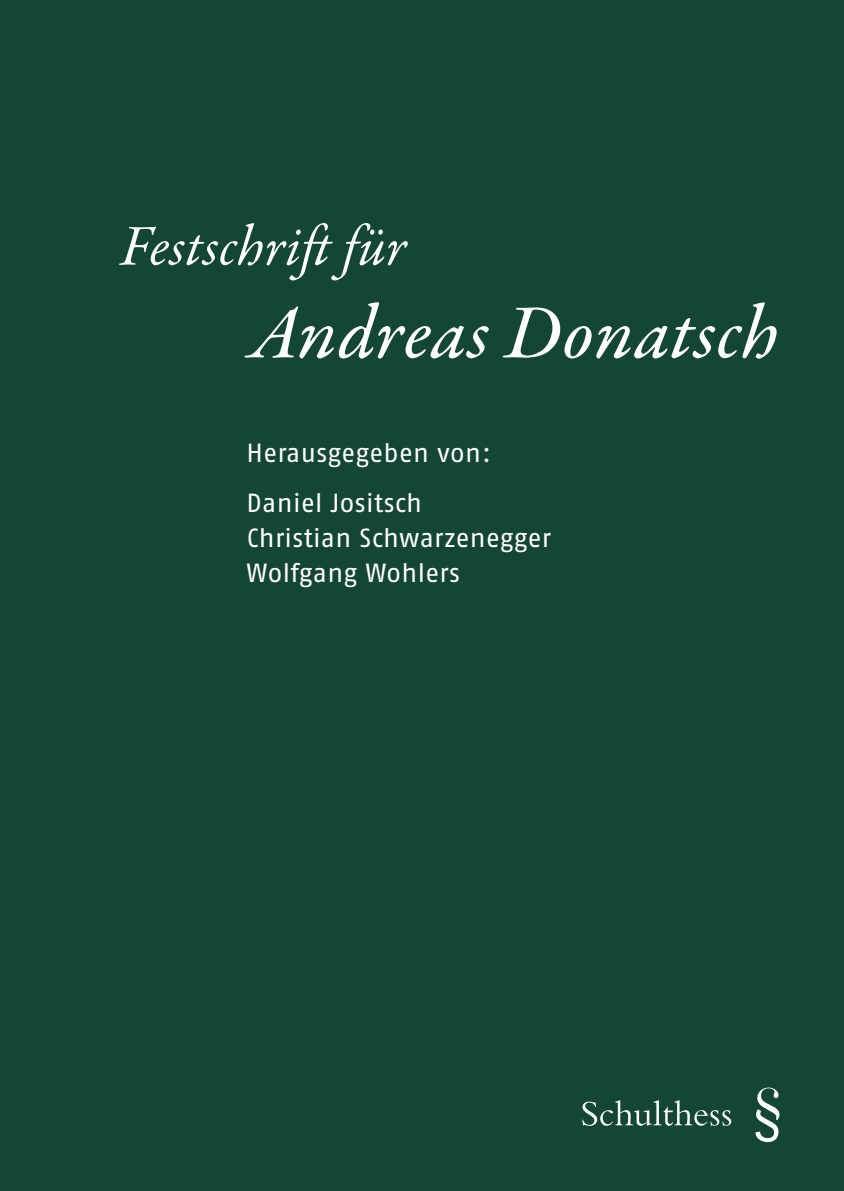
<style>
.page{position:relative;width:844px;height:1191px;background:#fff}
.page>*{position:absolute;margin:0;border:0;box-sizing:border-box;transform-origin:0 0}
.t1{font:77px "Garamond Premr Pro Med It";letter-spacing:.005em;color:#fff}
.t2{font:italic 57.75px "Garamond Premr Pro";letter-spacing:.005em;color:#fff}
.t3{font:26.25px/49.9px "Fago OT";letter-spacing:.01em;color:#fff}
</style>
<div class="page">
<div style="left:0;top:0;width:843px;height:1191px;background:#144634"></div>
<svg style="left:582px;top:1100px;width:149px;height:25px"></svg>
<svg style="left:755px;top:1087px;width:25px;height:55px"></svg>
<h2 class="t2" style="left:120px;top:210px;width:287px">Festschrift für</h2>
<h1 class="t1" style="left:249px;top:284px;width:531px">Andreas Donatsch</h1>
<p class="t3" style="left:246px;top:427px;width:246px">Herausgegeben von:<br>Daniel Jositsch</p>
<p class="t3" style="left:246px;top:520px;width:306px;line-height:35px">Christian Schwarzenegger<br>Wolfgang Wohlers</p>
</div>
